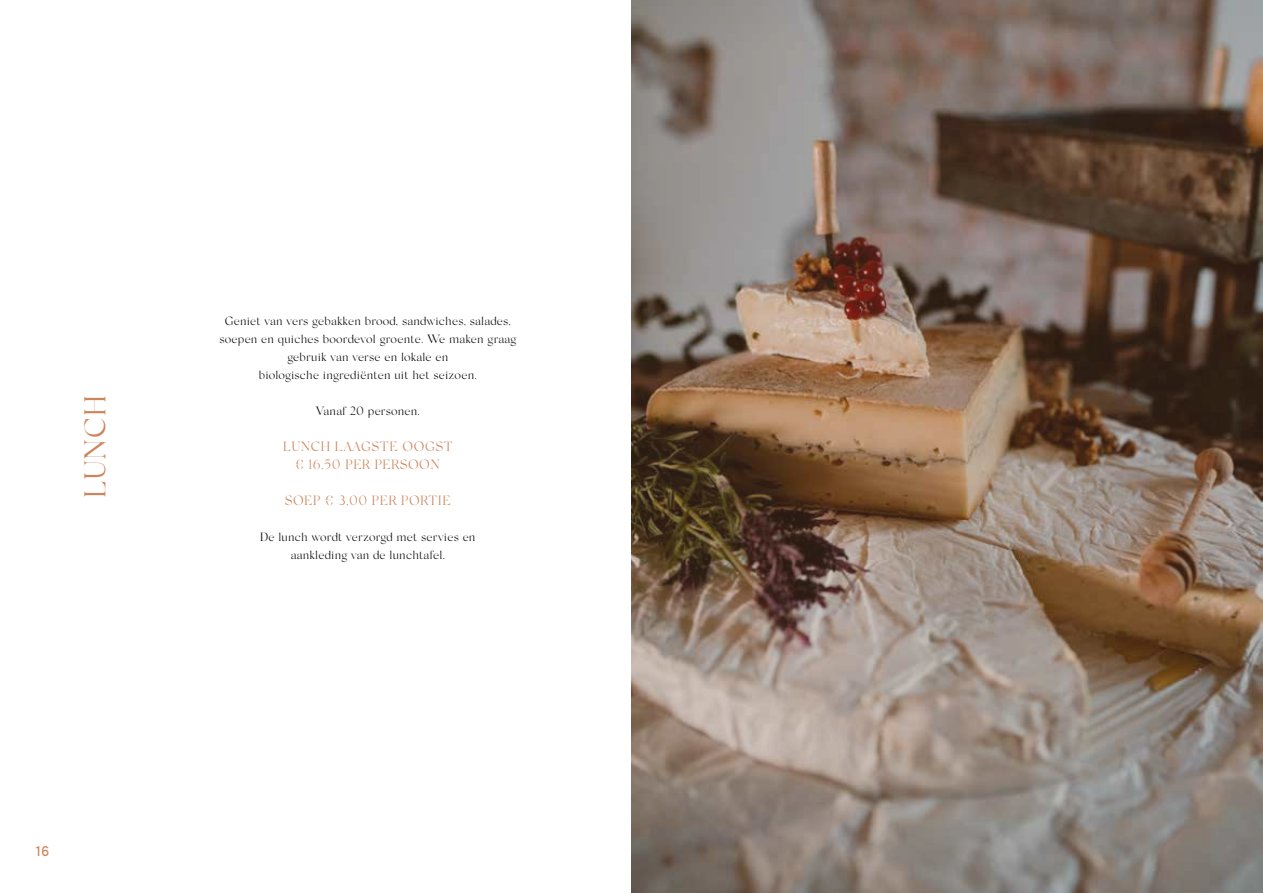
<style>
.page{position:relative;width:1263px;height:893px;background:#fff}
.page>*{position:absolute;margin:0;border:0;box-sizing:border-box;transform-origin:0 0}
.t1{font:300 30px "Silk Serif";letter-spacing:.02em;color:#cd855c}
.t2{font:15px "Sofia Pro";color:#cd855c}
.t3{font:300 13.5px/18px "Silk Serif";letter-spacing:.035em;color:#cd855c;text-align:center}
.t4{font:300 12px/18px "Silk Serif";letter-spacing:.02em;color:#000;text-align:center}
</style>
<div class="page">
<img style="left:631px;top:0;width:632px;height:893px">
<h1 class="t1" style="left:78px;top:498px;width:104px;rotate:-90deg">LUNCH</h1>
<p class="t2" style="left:36px;top:840px;width:15px">16</p>
<p class="t4" style="left:219px;top:312px;width:298px">Geniet van vers gebakken brood, sandwiches, salades, soepen en quiches boordevol groente. We maken graag gebruik van verse en lokale en<br>biologische ingrediënten uit het seizoen.</p>
<p class="t4" style="left:316px;top:402px;width:106px">Vanaf 20 personen.</p>
<p class="t3" style="left:283px;top:437px;width:171px">LUNCH LAAGSTE OOGST € 16,50 PER PERSOON</p>
<p class="t3" style="left:285px;top:491px;width:168px">SOEP € 3,00 PER PORTIE</p>
<p class="t4" style="left:260px;top:528px;width:217px">De lunch wordt verzorgd met servies en aankleding van de lunchtafel.</p>
</div>
